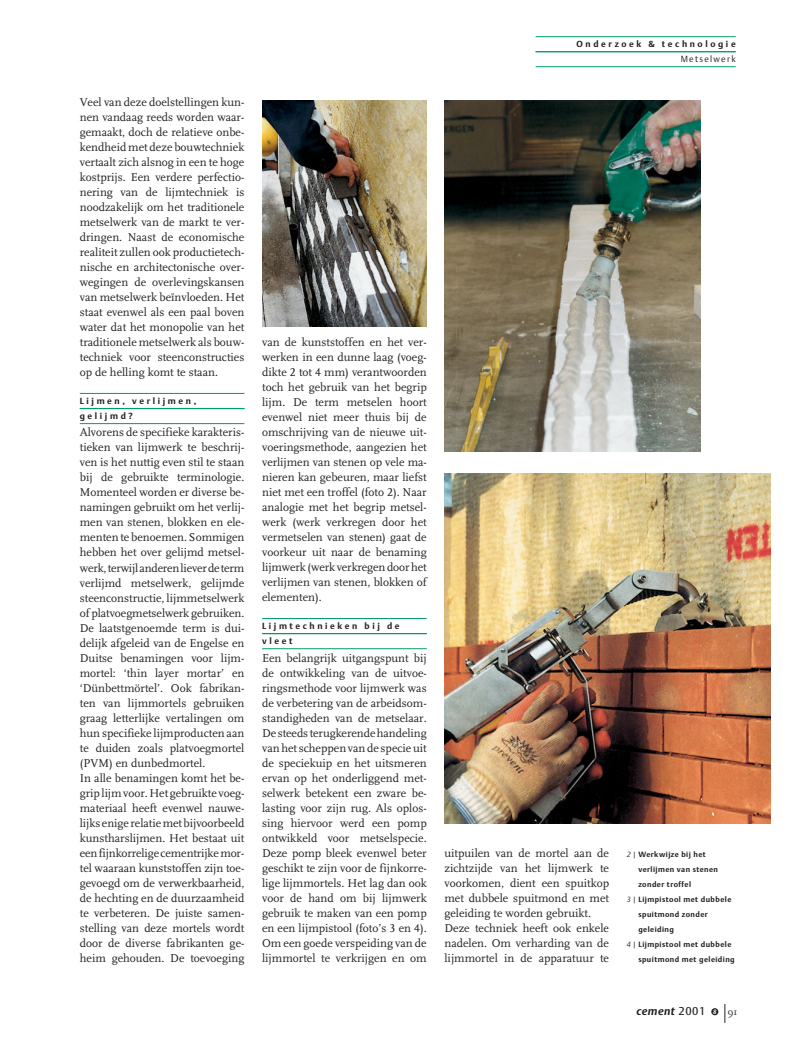
<style>
.page{position:relative;width:798px;height:1053px;background:#fff}
.page>*{position:absolute;margin:0;border:0;box-sizing:border-box;transform-origin:0 0}
.t1{font:11.88px/15px "FF Scala";color:#231f1f;text-align:justify}
.t2{font:italic 700 11.25px "DTL Argo T";letter-spacing:.035em;color:#231f1f}
.t3{font:700 8.75px/15px "DTL Argo T";letter-spacing:.3em;color:#231f1f}
.t4{font:8.75px "DTL Argo T Light";letter-spacing:.145em;color:#231f1f}
.t5{font:700 7.5px "DTL Argo T";letter-spacing:.06em;color:#231f1f}
.s1{font-family:"Scala Figures"}
.s2{font-family:"DTL Argo T Light";font-weight:400;font-style:italic}
.s3{font-weight:400;font-style:normal}
.s4{font-size:6.25px;color:#fff}
.s5{font-family:"FF Scala Caps";font-weight:400;font-style:normal;font-size:10px}
</style>
<div class="page">
<hr style="left:535px;top:36px;width:200px;height:1px;background:#009b67">
<hr style="left:535px;top:51px;width:200px;height:1px;background:#009b67">
<hr style="left:535px;top:66px;width:200px;height:1px;background:#009b67">
<div style="left:711px;top:1008px;width:7px;height:7px;background:#231f1f;border-radius:50%"></div>
<svg style="left:724px;top:1004px;width:1px;height:18px"></svg>
<hr style="left:80px;top:393px;width:164px;height:1px;background:#009b67">
<hr style="left:80px;top:408px;width:164px;height:1px;background:#009b67">
<hr style="left:80px;top:423px;width:164px;height:1px;background:#009b67">
<hr style="left:262px;top:618px;width:164px;height:1px;background:#009b67">
<hr style="left:262px;top:633px;width:164px;height:1px;background:#009b67">
<hr style="left:262px;top:648px;width:164px;height:1px;background:#009b67">
<img style="left:262px;top:100px;width:164px;height:226px">
<img style="left:444px;top:100px;width:256px;height:351px">
<img style="left:444px;top:473px;width:326px;height:350px">
<p class="t1" style="left:80px;top:96px;width:166px">Veel van deze doelstellingen kun&shy;nen vandaag reeds worden waar&shy;gemaakt, doch de relatieve onbe&shy;kendheid met deze bouwtechniek vertaalt zich alsnog in een te hoge kostprijs. Een verdere perfectio&shy;nering van de lijmtechniek is noodzakelijk om het traditionele metselwerk van de markt te ver&shy;dringen. Naast de economische realiteit zullen ook productietech&shy;nische en architectonische over&shy;wegingen de overlevingskansen van metselwerk beïnvloeden. Het staat evenwel als een paal boven water dat het monopolie van het traditionele metselwerk als bouw&shy;techniek voor steenconstructies op de helling komt te staan.</p>
<p class="t3" style="left:80px;top:394px;width:118px">Lijmen, verlijmen, gelijmd?</p>
<p class="t1" style="left:80px;top:426px;width:166px;text-align:left">Alvorens de specifieke karakteris&shy;tieken van lijmwerk te beschrij&shy;ven is het nuttig even stil te staan bij de gebruikte terminologie.<br>Momenteel worden er diverse be&shy;namingen gebruikt om het verlij&shy;men van stenen, blokken en ele&shy;menten te benoemen. Sommigen hebben het over gelijmd metsel&shy;werk, terwijl anderen liever de term verlijmd metselwerk, gelijmde steenconstructie, lijmmetselwerk of platvoegmetselwerk gebruiken.<br>De laatstgenoemde term is dui&shy;delijk afgeleid van de Engelse en<br>Duitse benamingen voor lijm&shy;mortel: ‘thin layer mortar’ en ‘Dünbettmörtel’. Ook fabrikan&shy;ten van lijmmortels gebruiken graag letterlijke vertalingen om hun specifieke lijmproducten aan te duiden zoals platvoegmortel (PVM) en dunbedmortel.<br>In alle benamingen komt het be&shy;grip lijm voor. Het gebruikte voeg&shy;materiaal heeft evenwel nauwe&shy;lijks enige relatie met bijvoorbeeld kunstharslijmen. Het bestaat uit een fijnkorrelige cementrijke mor&shy;tel waaraan kunststoffen zijn toe&shy;gevoegd om de verwerkbaarheid, de hechting en de duurzaamheid te verbeteren. De juiste samen&shy;stelling van deze mortels wordt door de diverse fabrikanten ge&shy;heim gehouden. De toevoeging</p>
<p class="t3" style="left:576px;top:37px;width:161px">Onderzoek &amp; technologie</p>
<p class="t4" style="left:680px;top:55px;width:56px">Metselwerk</p>
<p class="t1" style="left:262px;top:336px;width:166px">van de kunststoffen en het ver&shy;werken in een dunne laag (voeg&shy;dikte <span class="s1">2</span> tot <span class="s1">4</span> mm) verantwoorden toch het gebruik van het begrip lijm. De term metselen hoort evenwel niet meer thuis bij de omschrijving van de nieuwe uit&shy;voeringsmethode, aangezien het verlijmen van stenen op vele ma&shy;nieren kan gebeuren, maar liefst niet met een troffel (foto <span class="s1">2</span>). Naar analogie met het begrip metsel&shy;werk (werk verkregen door het vermetselen van stenen) gaat de voorkeur uit naar de benaming lijmwerk (werk verkregen door het verlijmen van stenen, blokken of elementen).</p>
<p class="t3" style="left:262px;top:619px;width:139px">Lijmtechnieken bij de vleet</p>
<p class="t1" style="left:262px;top:651px;width:166px">Een belangrijk uitgangspunt bij de ontwikkeling van de uitvoe&shy;ringsmethode voor lijmwerk was de verbetering van de arbeidsom&shy;standigheden van de metselaar.<br>De steeds terugkerende handeling van het scheppen van de specie uit de speciekuip en het uitsmeren ervan op het onderliggend met&shy;selwerk betekent een zware be&shy;lasting voor zijn rug. Als oplos&shy;sing hiervoor werd een pomp ontwikkeld voor metselspecie.<br>Deze pomp bleek evenwel beter geschikt te zijn voor de fijnkorre&shy;lige lijmmortels. Het lag dan ook voor de hand om bij lijmwerk gebruik te maken van een pomp en een lijmpistool (foto’s <span class="s1">3</span> en <span class="s1">4</span>).<br>Om een goede verspeiding van de lijmmortel te verkrijgen en om</p>
<p class="t1" style="left:444px;top:846px;width:166px;text-align:left">uitpuilen van de mortel aan de zichtzijde van het lijmwerk te voorkomen, dient een spuitkop met dubbele spuitmond en met geleiding te worden gebruikt.<br>Deze techniek heeft ook enkele nadelen. Om verharding van de lijmmortel in de apparatuur te</p>
<p class="t5" style="left:626px;top:850px;width:80px"><span class="s2">2 |</span> Werkwijze bij het</p>
<p class="t5" style="left:638px;top:865px;width:81px">verlijmen van stenen</p>
<p class="t5" style="left:638px;top:880px;width:54px">zonder troffel</p>
<p class="t5" style="left:626px;top:895px;width:106px"><span class="s2">3 |</span> Lijmpistool met dubbele</p>
<p class="t5" style="left:638px;top:910px;width:71px">spuitmond zonder</p>
<p class="t5" style="left:638px;top:925px;width:37px">geleiding</p>
<p class="t5" style="left:626px;top:940px;width:106px"><span class="s2">4 |</span> Lijmpistool met dubbele</p>
<p class="t5" style="left:638px;top:955px;width:98px">spuitmond met geleiding</p>
<p class="t2" style="left:636px;top:1006px;width:102px">cement <span class="s3">2001</span> <span class="s4">8</span> <span class="s5">91</span></p>
</div>
